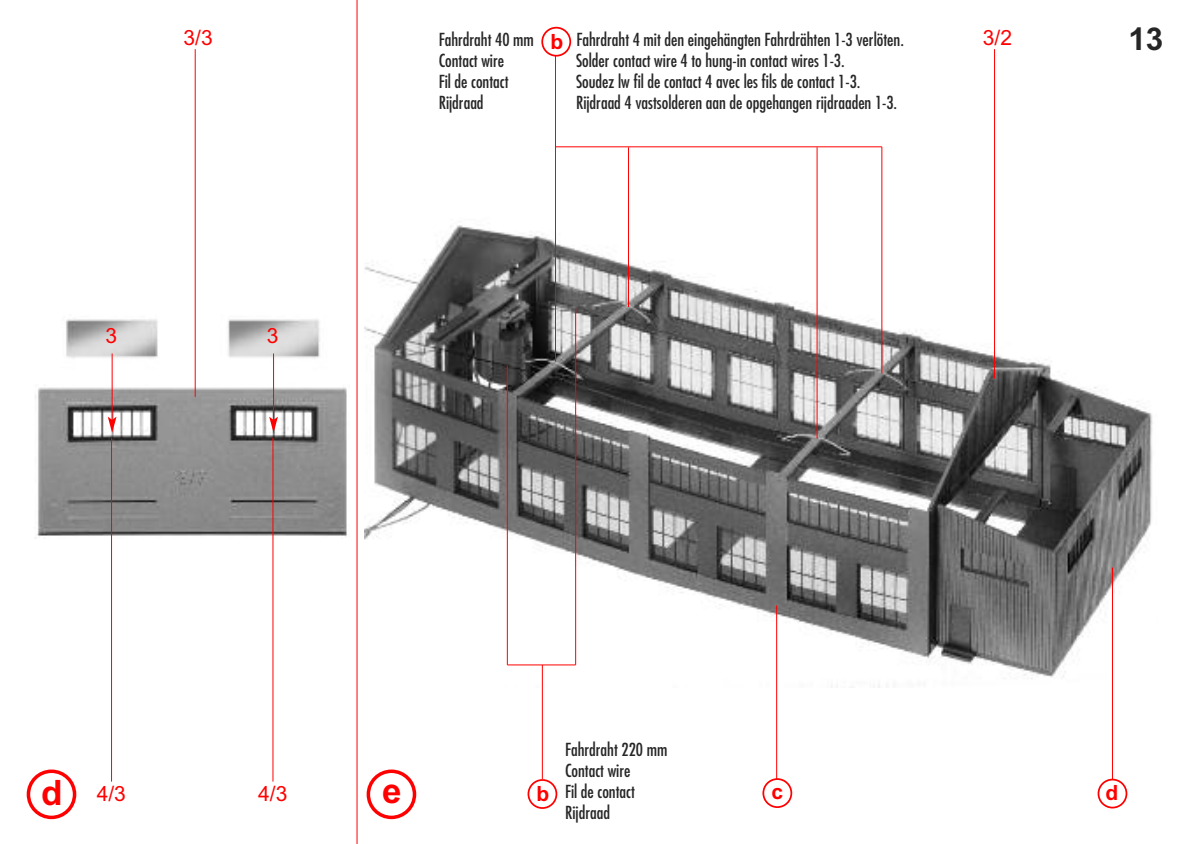
<style>
.page{position:relative;width:1191px;height:844px;background:#fff}
.page>*{position:absolute;margin:0;border:0;box-sizing:border-box;transform-origin:0 0}
.t1{font:700 35px "Arial";color:#f00}
.t2{font:700 31.5px "Arial";color:#272627}
.t3{font:21px "Arial";color:#f00}
.t4{font:700 21px "Arial";color:#f00}
.t5{font:condensed 17.5px/21px "Futura Std";color:#272627}
</style>
<div class="page">
<img style="left:365px;top:217px;width:788px;height:470px">
<img style="left:35px;top:315px;width:312px;height:223px">
<hr style="left:356px;top:0;width:1px;height:843px;background:#f00">
<hr style="left:195px;top:49px;width:1px;height:348px;background:#f00">
<hr style="left:555px;top:56px;width:1px;height:305px;background:#f00">
<hr style="left:507px;top:365px;width:1px;height:299px;background:#f00">
<hr style="left:507px;top:664px;width:68px;height:1px;background:#f00">
<hr style="left:575px;top:308px;width:1px;height:356px;background:#f00">
<hr style="left:628px;top:147px;width:1px;height:160px;background:#f00">
<hr style="left:881px;top:147px;width:1px;height:226px;background:#f00">
<hr style="left:556px;top:146px;width:326px;height:1px;background:#f00">
<hr style="left:816px;top:147px;width:1px;height:291px;background:#f00">
<hr style="left:994px;top:49px;width:1px;height:329px;background:#f00">
<svg style="left:762px;top:778px;width:30px;height:29px"></svg>
<svg style="left:541px;top:27px;width:30px;height:30px"></svg>
<hr style="left:542px;top:664px;width:1px;height:114px;background:#f00">
<hr style="left:776px;top:605px;width:1px;height:173px;background:#f00">
<hr style="left:1112px;top:567px;width:1px;height:211px;background:#f00">
<svg style="left:527px;top:778px;width:30px;height:30px"></svg>
<svg style="left:27px;top:769px;width:49px;height:50px"></svg>
<svg style="left:366px;top:769px;width:50px;height:50px"></svg>
<hr style="left:272px;top:437px;width:1px;height:344px;background:#f00">
<hr style="left:273px;top:353px;width:1px;height:66px;background:#f00">
<svg style="left:269px;top:416px;width:9px;height:17px"></svg>
<hr style="left:111px;top:437px;width:1px;height:344px;background:#f00">
<hr style="left:112px;top:353px;width:1px;height:66px;background:#f00">
<svg style="left:108px;top:416px;width:8px;height:17px"></svg>
<svg style="left:1097px;top:778px;width:30px;height:30px"></svg>
<p class="t3" style="left:183px;top:26px;width:31px">3/3</p>
<p class="t3" style="left:982px;top:26px;width:31px">3/2</p>
<h2 class="t2" style="left:1128px;top:21px;width:37px">13</h2>
<p class="t5" style="left:439px;top:30px;width:97px">Fahrdraht 40 mm<br>Contact wire<br>Fil de contact<br>Rijdraad</p>
<p class="t5" style="left:576px;top:30px;width:329px">Fahrdraht 4 mit den eingehängten Fahrdrähten 1-3 verlöten.<br>Solder contact wire 4 to hung-in contact wires 1-3.<br>Soudez lw fil de contact 4 avec les fils de contact 1-3.<br>Rijdraad 4 vastsolderen aan de opgehangen rijdraaden 1-3.</p>
<p class="t4" style="left:550px;top:29px;width:14px">b</p>
<p class="t3" style="left:105px;top:323px;width:13px">3</p>
<p class="t3" style="left:267px;top:323px;width:13px">3</p>
<h1 class="t1" style="left:41px;top:772px;width:23px">d</h1>
<p class="t3" style="left:258px;top:781px;width:31px">4/3</p>
<h1 class="t1" style="left:382px;top:770px;width:21px">e</h1>
<p class="t4" style="left:536px;top:781px;width:14px">b</p>
<p class="t3" style="left:97px;top:781px;width:31px">4/3</p>
<p class="t5" style="left:565px;top:739px;width:104px">Fahrdraht 220 mm<br>Contact wire<br>Fil de contact<br>Rijdraad</p>
<p class="t4" style="left:771px;top:779px;width:13px">c</p>
<p class="t4" style="left:1105px;top:780px;width:14px">d</p>
</div>
